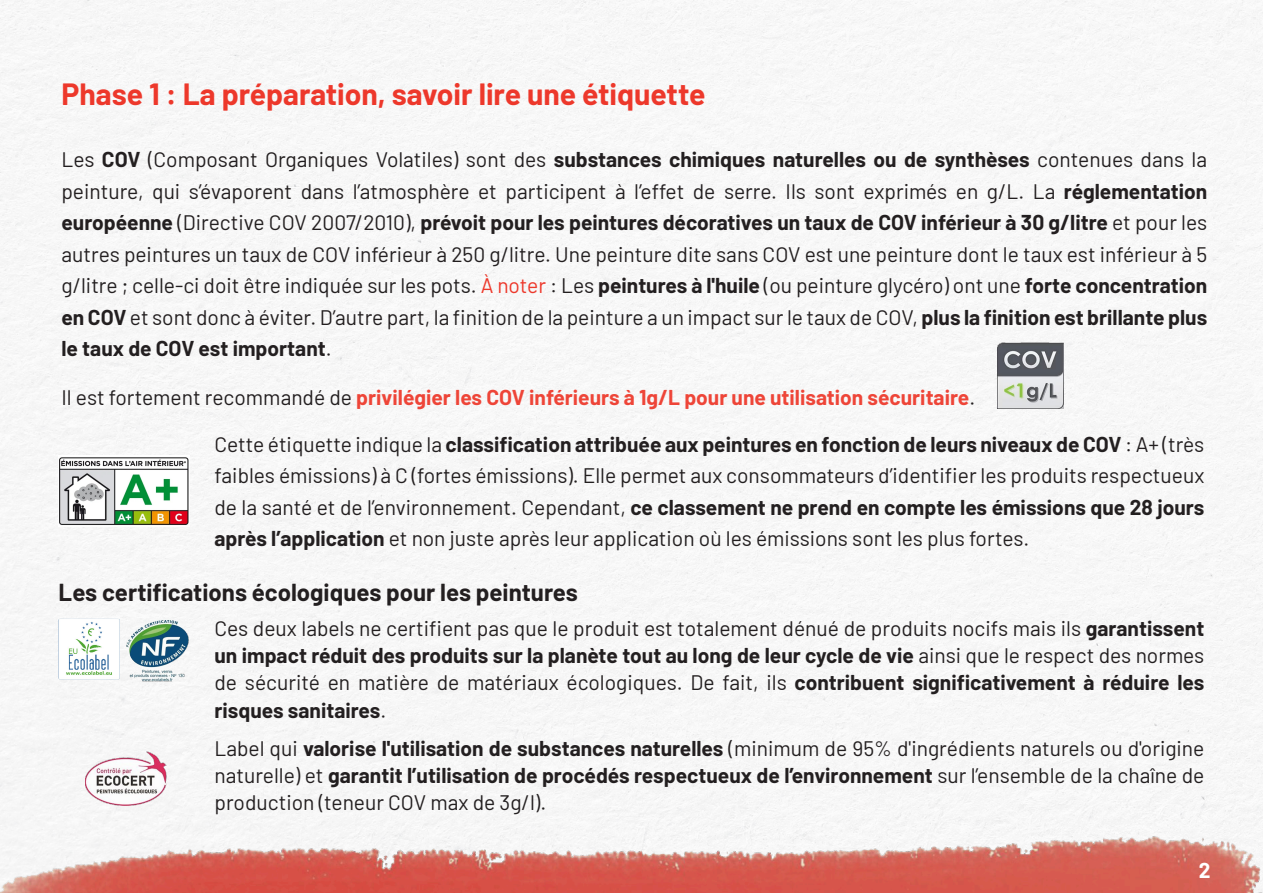
<style>
.page{position:relative;width:1263px;height:893px;background:#fff}
.page>*{position:absolute;margin:0;border:0;box-sizing:border-box;transform-origin:0 0}
.t1{font:700 30px "Barlow";color:#ed382b}
.t2{font:700 24px "Barlow";color:#231f20}
.t3{font:21px/31.5px "Barlow";color:#231f20;text-align:justify}
.t4{font:700 21px "Barlow";color:#ee4538}
.t5{font:700 21px "Barlow";color:#fff}
.s1{font-weight:700}
.s2{color:#ed382b}
.s3{font-weight:400;color:#231f20}
</style>
<div class="page">
<img style="left:0;top:0;width:1263px;height:830px">
<img style="left:0;top:830px;width:1263px;height:63px">
<img style="left:997px;top:342px;width:67px;height:67px">
<img style="left:59px;top:455px;width:130px;height:72px">
<img style="left:58px;top:618px;width:63px;height:63px">
<img style="left:126px;top:618px;width:63px;height:63px">
<img style="left:86px;top:752px;width:80px;height:54px">
<h1 class="t1" style="left:62px;top:72px;width:646px">Phase 1 : La préparation, savoir lire une étiquette</h1>
<p class="t3" style="left:61px;top:142px;width:1147px">Les <span class="s1">COV</span> (Composant Organiques Volatiles) sont des <span class="s1">substances chimiques naturelles ou de synthèses</span> contenues dans la peinture, qui s’évaporent dans l’atmosphère et participent à l’effet de serre. Ils sont exprimés en g/L. La <span class="s1">réglementation européenne</span> (Directive COV 2007/2010), <span class="s1">prévoit pour les peintures décoratives un taux de COV inférieur à 30 g/litre</span> et pour les autres peintures un taux de COV inférieur à 250 g/litre. Une peinture dite sans COV est une peinture dont le taux est inférieur à 5 g/litre ; celle-ci doit être indiquée sur les pots. <span class="s2">À noter</span> : Les <span class="s1">peintures à l'huile</span> (ou peinture glycéro) ont une <span class="s1">forte concentration en COV</span> et sont donc à éviter. D’autre part, la finition de la peinture a un impact sur le taux de COV, <span class="s1">plus la finition est brillante plus le taux de COV est important</span>.</p>
<p class="t4" style="left:62px;top:381px;width:915px"><span class="s3">Il est fortement recommandé de</span> privilégier les COV inférieurs à 1g/L pour une utilisation sécuritaire<span class="s3">.</span></p>
<p class="t3" style="left:214px;top:427px;width:991px">Cette étiquette indique la <span class="s1">classification attribuée aux peintures en fonction de leurs niveaux de COV</span> : A+ (très faibles émissions) à C (fortes émissions). Elle permet aux consommateurs d’identifier les produits respectueux de la santé et de l’environnement. Cependant, <span class="s1">ce classement ne prend en compte les émissions que 28 jours après l’application</span> et non juste après leur application où les émissions sont les plus fortes.</p>
<p class="t2" style="left:59px;top:574px;width:521px">Les certifications écologiques pour les peintures</p>
<p class="t3" style="left:214px;top:613px;width:991px;line-height:27.3px">Ces deux labels ne certifient pas que le produit est totalement dénué de produits nocifs mais ils <span class="s1">garantissent un impact réduit des produits sur la planète tout au long de leur cycle de vie</span> ainsi que le respect des normes de sécurité en matière de matériaux écologiques. De fait, ils <span class="s1">contribuent significativement à réduire les risques sanitaires</span>.</p>
<p class="t3" style="left:214px;top:733px;width:991px;line-height:27.3px">Label qui <span class="s1">valorise l'utilisation de substances naturelles</span> (minimum de 95% d'ingrédients naturels ou d'origine naturelle) et <span class="s1">garantit l’utilisation de procédés respectueux de l’environnement</span> sur l’ensemble de la chaîne de production (teneur COV max de 3g/l).</p>
<p class="t5" style="left:1195px;top:857px;width:17px">22</p>
</div>
